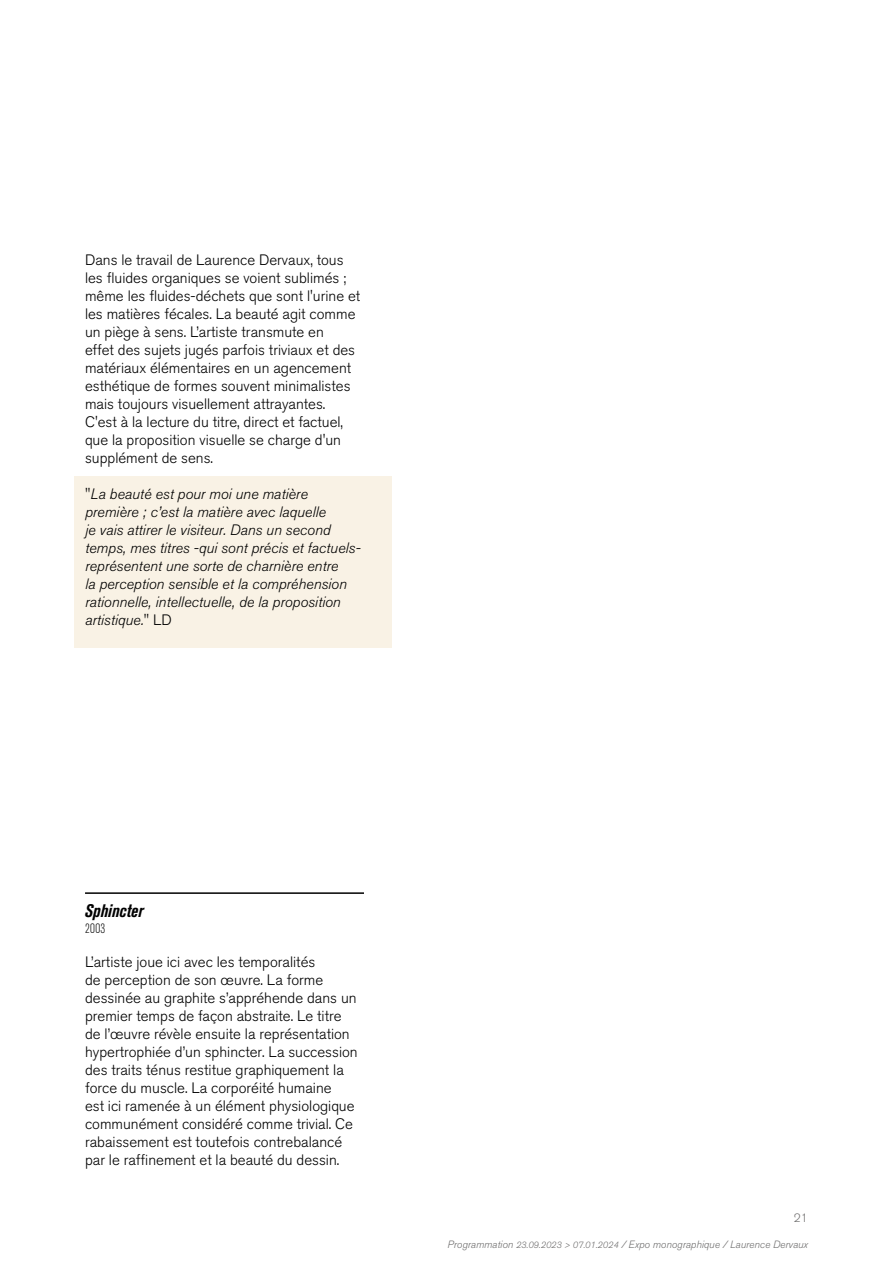
<style>
.page{position:relative;width:893px;height:1263px;background:#fff}
.page>*{position:absolute;margin:0;border:0;box-sizing:border-box;transform-origin:0 0}
.t1{font:italic 700 condensed 18px "Akzidenz Grotesk BQ";color:#000}
.t2{font:300 15px/18px "Akzidenz Grotesk BQ";color:#000}
.t3{font:italic 300 15px/18px "Akzidenz Grotesk BQ";color:#000}
.t4{font:300 condensed 13.5px "Akzidenz Grotesk BQ";color:#000}
.t5{font:300 12px "Akzidenz Grotesk BQ";color:#706f6f}
.t6{font:italic 300 10.5px "Akzidenz Grotesk BQ";color:#706f6f}
.s1{font-style:normal}
.s2{font-size:9px}
</style>
<div class="page">
<div style="left:74px;top:477px;width:318px;height:171px;background:#f9f2e5"></div>
<hr style="left:85px;top:892px;width:279px;height:2px;background:#000">
<p class="t2" style="left:85px;top:251px;width:277px">Dans le travail de Laurence Dervaux, tous les fluides organiques se voient sublimés ; même les fluides-déchets que sont l'urine et les matières fécales. La beauté agit comme un piège à sens. L’artiste transmute en<br>effet des sujets jugés parfois triviaux et des matériaux élémentaires en un agencement esthétique de formes souvent minimalistes mais toujours visuellement attrayantes.<br>C'est à la lecture du titre, direct et factuel, que la proposition visuelle se charge d'un supplément de sens.</p>
<p class="t3" style="left:85px;top:485px;width:277px"><span class="s1">"</span>La beauté est pour moi une matière première ; c’est la matière avec laquelle<br>je vais attirer le visiteur. Dans un second temps, mes titres -qui sont précis et factuels&shy;représentent une sorte de charnière entre<br>la perception sensible et la compréhension rationnelle, intellectuelle, de la proposition artistique.<span class="s1">" LD</span></p>
<p class="t1" style="left:85px;top:900px;width:60px">Sphincter</p>
<p class="t4" style="left:85px;top:921px;width:22px">2003</p>
<p class="t2" style="left:85px;top:953px;width:274px">L’artiste joue ici avec les temporalités<br>de perception de son œuvre. La forme dessinée au graphite s’appréhende dans un premier temps de façon abstraite. Le titre de l’œuvre révèle ensuite la représentation hypertrophiée d’un sphincter. La succession des traits ténus restitue graphiquement la force du muscle. La corporéité humaine<br>est ici ramenée à un élément physiologique communément considéré comme trivial. Ce rabaissement est toutefois contrebalancé par le raffinement et la beauté du dessin.</p>
<p class="t5" style="left:794px;top:1211px;width:15px">21</p>
<p class="t6" style="left:447px;top:1238px;width:362px">Programmation <span class="s2">23.09.2023 &gt; 07.01.2024</span> / Expo monographique / Laurence Dervaux</p>
</div>
